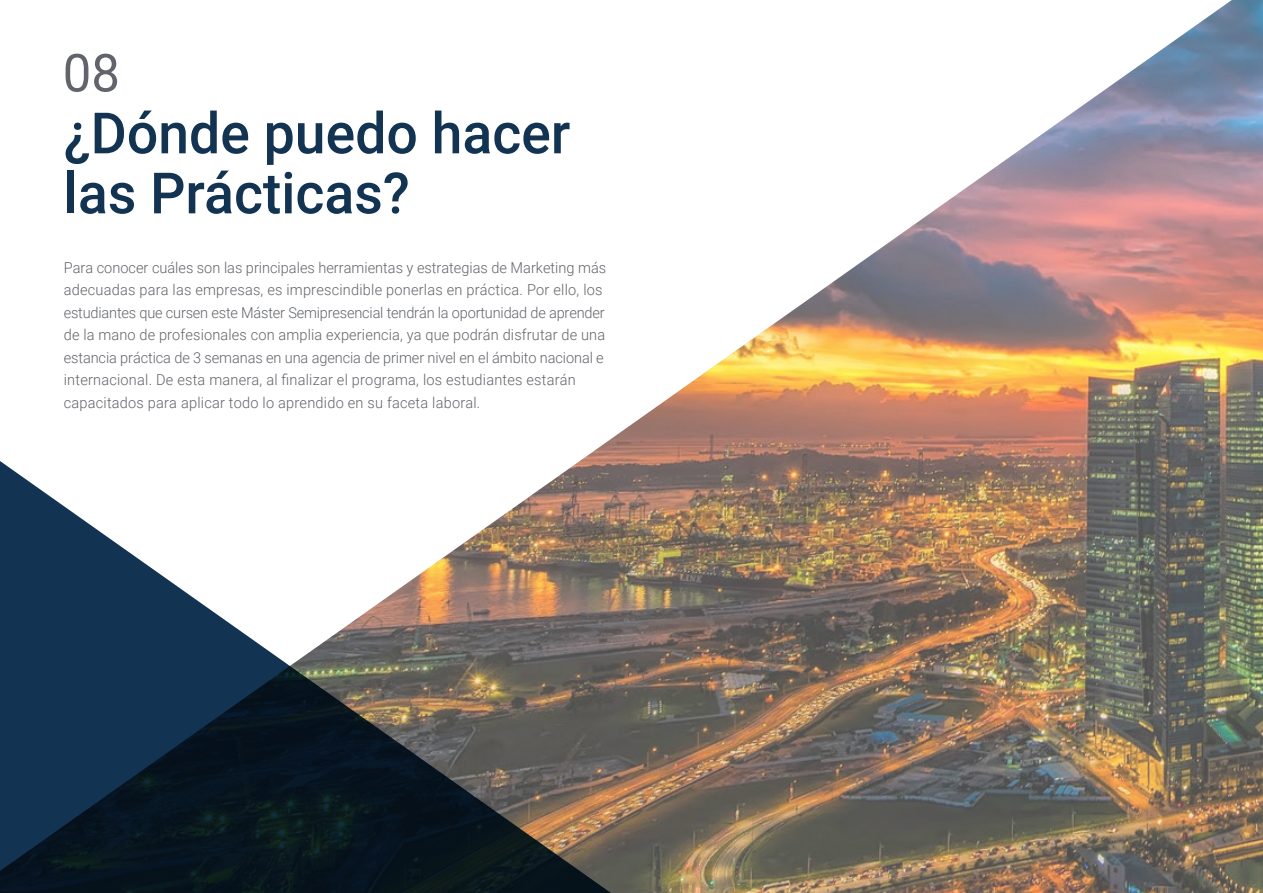
<style>
.page{position:relative;width:1263px;height:893px;background:#fff}
.page>*{position:absolute;margin:0;border:0;box-sizing:border-box;transform-origin:0 0}
.t1{font:500 57px/60px "Roboto";color:#123352}
.t2{font:52.5px "Roboto";color:#61646a}
.t3{font:300 15px/22.5px "Roboto";letter-spacing:.01em;color:#61646a}
</style>
<div class="page">
<img style="left:601px;top:0;width:662px;height:893px">
<svg style="left:0;top:446px;width:641px;height:447px"></svg>
<h2 class="t2" style="left:63px;top:36px;width:59px">08</h2>
<h1 class="t1" style="left:64px;top:101px;width:508px">¿Dónde puedo hacer las Prácticas?</h1>
<p class="t3" style="left:64px;top:255px;width:544px">Para conocer cuáles son las principales herramientas y estrategias de Marketing más adecuadas para las empresas, es imprescindible ponerlas en práctica. Por ello, los estudiantes que cursen este Máster Semipresencial tendrán la oportunidad de aprender de la mano de profesionales con amplia experiencia, ya que podrán disfrutar de una estancia práctica de 3 semanas en una agencia de primer nivel en el ámbito nacional e internacional. De esta manera, al finalizar el programa, los estudiantes estarán capacitados para aplicar todo lo aprendido en su faceta laboral.</p>
</div>
